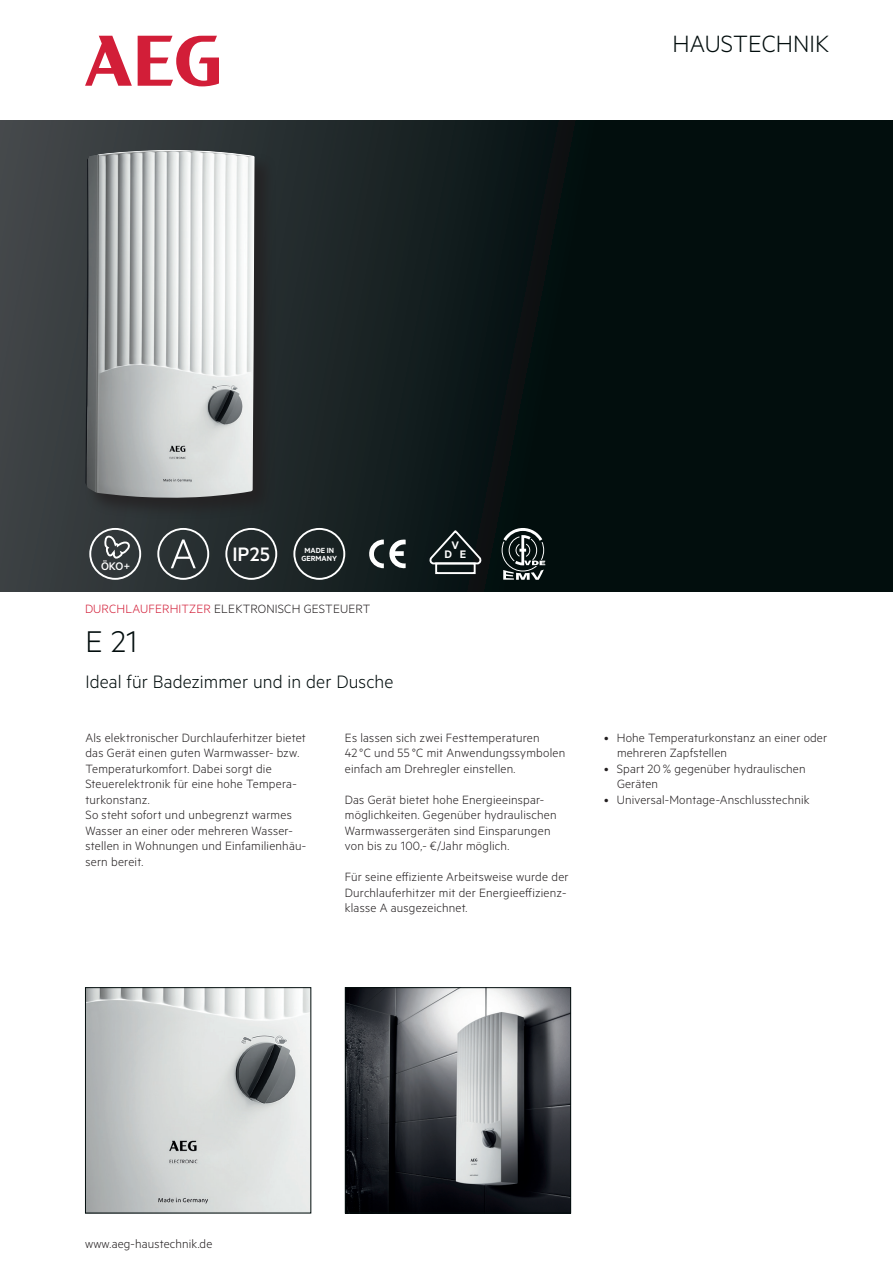
<style>
.page{position:relative;width:893px;height:1263px;background:#fff}
.page>*{position:absolute;margin:0;border:0;box-sizing:border-box;transform-origin:0 0}
.t1{font:300 33.75px "Metric";color:#020d0d}
.t2{font:300 26.55px "Metric";color:#020d0d}
.t3{font:500 21.9px "Metric";color:#fff}
.t4{font:300 20.25px "Metric";letter-spacing:.005em;color:#020d0d}
.t5{font:300 13.5px/15.5px "Metric";letter-spacing:.015em;color:#231f20}
.t6{font:500 12.45px "Metric";color:#fff}
.t7{font:600 12.45px/8.7px "Metric";color:#fff;text-align:center}
.t8{font:600 8.4px/7.6px "Metric";color:#fff;text-align:center}
.s1{color:#d21e38}
</style>
<div class="page">
<svg style="left:85px;top:36px;width:47px;height:50px"></svg>
<svg style="left:138px;top:36px;width:81px;height:50px"></svg>
<div style="left:0;top:120px;width:893px;height:472px;background:linear-gradient(to right,#3a3f42,#000100)"></div>
<img style="left:87px;top:989px;width:222px;height:222px">
<div style="left:85px;top:987px;width:226px;height:226px;border:1px solid #020d0d"></div>
<img style="left:347px;top:989px;width:222px;height:222px">
<div style="left:345px;top:987px;width:226px;height:226px;border:1px solid #020d0d"></div>
<svg style="left:369px;top:539px;width:37px;height:30px"></svg>
<svg style="left:430px;top:529px;width:51px;height:36px;background:#212b2c"></svg>
<div style="left:435px;top:562px;width:41px;height:12px;border:2px solid #fff"></div>
<svg style="left:502px;top:528px;width:43px;height:52px;background:#4a5352"></svg>
<svg style="left:293px;top:528px;width:52px;height:52px;background:#333b3c"></svg>
<svg style="left:89px;top:528px;width:52px;height:52px;background:#53585a"></svg>
<svg style="left:225px;top:528px;width:52px;height:52px;background:#3a4142"></svg>
<svg style="left:157px;top:528px;width:52px;height:52px;background:#4d5354"></svg>
<div style="left:84px;top:149px;width:193px;height:371px;background:#24292a"></div>
<img style="left:85px;top:150px;width:170px;height:348px">
<h2 class="t2" style="left:672px;top:29px;width:158px">HAUSTECHNIK</h2>
<p class="t6" style="left:101px;top:559px;width:31px">ÖKO+</p>
<h3 class="t3" style="left:233px;top:541px;width:39px">IP25</h3>
<p class="t8" style="left:302px;top:546px;width:37px">MADE IN<br>GERMANY</p>
<p class="t5" style="left:85px;top:601px;width:287px"><span class="s1">DURCHLAUFERHITZER</span> ELEKTRONISCH GESTEUERT</p>
<h1 class="t1" style="left:85px;top:621px;width:53px">E 21</h1>
<h3 class="t4" style="left:85px;top:670px;width:309px">Ideal für Badezimmer und in der Dusche</h3>
<p class="t7" style="left:444px;top:540px;width:23px">V<br>D E</p>
<p class="t5" style="left:85px;top:729px;width:222px">Als elektronischer Durchlauferhitzer bietet das Gerät einen guten Warmwasser- bzw.<br>Temperaturkomfort. Dabei sorgt die Steuerelektronik für eine hohe Tempera&shy;turkonstanz.<br>So steht sofort und unbegrenzt warmes Wasser an einer oder mehreren Wasser&shy;stellen in Wohnungen und Einfamilienhäu&shy;sern bereit.</p>
<p class="t5" style="left:345px;top:729px;width:222px">Es lassen sich zwei Festtemperaturen<br>42 °C und 55 °C mit Anwendungssymbolen einfach am Drehregler einstellen.</p>
<p class="t5" style="left:345px;top:791px;width:213px">Das Gerät bietet hohe Energieeinspar&shy;möglichkeiten. Gegenüber hydraulischen Warmwassergeräten sind Einsparungen von bis zu 100,- €/Jahr möglich.</p>
<p class="t5" style="left:345px;top:869px;width:225px">Für seine effiziente Arbeitsweise wurde der<br>Durchlauferhitzer mit der Energieeffizienz&shy;klasse A ausgezeichnet.</p>
<p class="t5" style="left:617px;top:729px;width:212px;text-indent:-13px">• Hohe Temperaturkonstanz an einer oder mehreren Zapfstellen</p>
<p class="t5" style="left:617px;top:760px;width:190px;text-indent:-13px">• Spart 20% gegenüber hydraulischen<br>Geräten</p>
<p class="t5" style="left:604px;top:791px;width:207px">• Universal-Montage-Anschlusstechnik</p>
<p class="t5" style="left:85px;top:1235px;width:129px">www.aeg-haustechnik.de</p>
</div>
